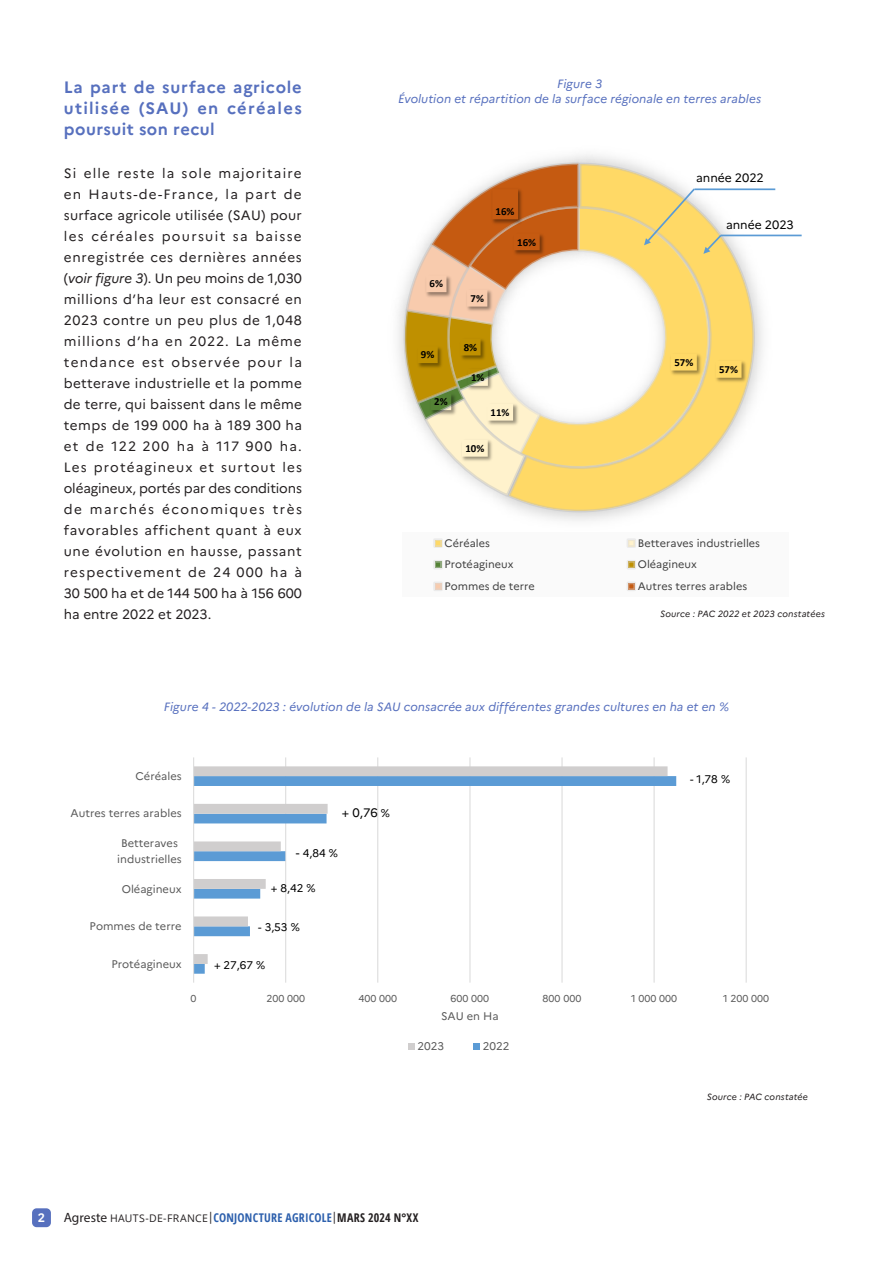
<style>
.page{position:relative;width:893px;height:1263px;background:#fff}
.page>*{position:absolute;margin:0;border:0;box-sizing:border-box;transform-origin:0 0}
.conjoncture_intertitre{font:700 16.5px/21px "Marianne";letter-spacing:.05em;color:#5770be}
.conjoncture_intertitre-2{font:700 16.5px "Marianne";letter-spacing:.025em;color:#5770be}
.conjoncture_texte{font:13.5px/21px "Marianne";color:#231f20;text-align:justify}
.t1{font:12.3px "Marianne";color:#000}
.t2{font:700 12.15px "Marianne";color:#fff}
.t3{font:italic 12px "Marianne";letter-spacing:.005em;color:#5770be}
.t4{font:700 condensed 12px "Open Sans";letter-spacing:.02em;color:#2d60ad}
.t5{font:12px "Marianne";color:#000}
.t6{font:11.1px/15.5px "Marianne";color:#595959;text-align:center}
.t7{font:11.1px "Marianne";color:#000}
.t8{font:10.95px "Marianne";color:#404040}
.t9{font:700 10.95px "Calibri";color:#000}
.t10{font:10.05px "Marianne";color:#595959}
.SOURCE{font:italic 9px "Marianne";letter-spacing:.015em;color:#231f20}
.s1{font-style:italic}
.s2{font-size:11.1px}
.s3{font-size:12.3px}
.s4{font-family:"Myriad Pro";font-weight:400;font-stretch:normal;font-size:13.5px;color:#231f20}
.s5{font-weight:400;font-stretch:normal;font-size:10.5px;color:#231f20}
.s6{font-weight:400;font-stretch:normal;color:#231f20}
.s7{color:#231f20}
</style>
<div class="page">
<div style="left:32px;top:1208px;width:19px;height:19px;background:#5770be;border-radius:5px"></div>
<svg style="left:505px;top:161px;width:251px;height:353px"></svg>
<svg style="left:402px;top:161px;width:179px;height:338px"></svg>
<img style="left:669px;top:351px;width:35px;height:26px">
<img style="left:485px;top:402px;width:35px;height:26px">
<img style="left:465px;top:367px;width:30px;height:26px">
<img style="left:458px;top:336px;width:29px;height:26px">
<img style="left:465px;top:288px;width:29px;height:25px">
<img style="left:512px;top:231px;width:35px;height:26px">
<img style="left:713px;top:359px;width:35px;height:26px">
<img style="left:460px;top:438px;width:35px;height:26px">
<img style="left:429px;top:391px;width:29px;height:26px">
<img style="left:415px;top:344px;width:30px;height:26px">
<img style="left:424px;top:273px;width:29px;height:26px">
<img style="left:490px;top:187px;width:35px;height:39px">
<div style="left:402px;top:532px;width:386px;height:65px;background:#fafafa"></div>
<div style="left:433px;top:538px;width:10px;height:10px;border:3px solid #d9d9d9"></div>
<div style="left:628px;top:540px;width:7px;height:6px;background:#fff2cc"></div>
<div style="left:627px;top:538px;width:9px;height:10px;border:3px solid #d9d9d9"></div>
<div style="left:435px;top:561px;width:6px;height:7px;background:#548235"></div>
<div style="left:433px;top:560px;width:10px;height:9px;border:3px solid #d9d9d9"></div>
<div style="left:628px;top:561px;width:7px;height:7px;background:#bf9000"></div>
<div style="left:627px;top:560px;width:9px;height:9px;border:3px solid #d9d9d9"></div>
<div style="left:435px;top:583px;width:6px;height:7px;background:#f8cbad"></div>
<div style="left:433px;top:582px;width:10px;height:9px;border:3px solid #d9d9d9"></div>
<div style="left:628px;top:583px;width:7px;height:7px;background:#c55a11"></div>
<div style="left:627px;top:582px;width:9px;height:9px;border:3px solid #d9d9d9"></div>
<svg style="left:644px;top:187px;width:53px;height:58px"></svg>
<svg style="left:703px;top:233px;width:20px;height:21px"></svg>
<hr style="left:721px;top:235px;width:81px;height:1px;background:#5b9bd5">
<hr style="left:694px;top:188px;width:81px;height:2px;background:#5b9bd5">
<hr style="left:285px;top:757px;width:1px;height:226px;background:#d9d9d9">
<hr style="left:377px;top:757px;width:1px;height:226px;background:#d9d9d9">
<hr style="left:470px;top:757px;width:1px;height:226px;background:#d9d9d9">
<hr style="left:562px;top:757px;width:1px;height:226px;background:#d9d9d9">
<hr style="left:654px;top:757px;width:1px;height:226px;background:#d9d9d9">
<hr style="left:746px;top:757px;width:1px;height:226px;background:#d9d9d9">
<svg style="left:194px;top:766px;width:474px;height:198px"></svg>
<hr style="left:193px;top:757px;width:1px;height:226px;background:#d9d9d9">
<div style="left:408px;top:1043px;width:6px;height:7px;background:#d0cece"></div>
<div style="left:473px;top:1043px;width:7px;height:7px;background:#5b9bd5"></div>
<p class="conjoncture_intertitre" style="left:64px;top:75px;width:240px">La part de surface agricole utilisée (SAU) en céréales</p>
<p class="conjoncture_intertitre-2" style="left:64px;top:116px;width:153px">poursuit son recul</p>
<p class="conjoncture_texte" style="left:64px;top:161px;width:240px">Si elle reste la sole majoritaire en Hauts-de-France, la part de surface agricole utilisée (SAU) pour les céréales poursuit sa baisse enregistrée ces dernières années (<span class="s1">voir figure 3</span>). Un peu moins de 1,030 millions d’ha leur est consacré en 2023 contre un peu plus de 1,048 millions d’ha en 2022. La même tendance est observée pour la betterave industrielle et la pomme de terre, qui baissent dans le même temps de 199 000 ha à 189 300 ha et de 122 200 ha à 117 900 ha.<br>Les protéagineux et surtout les oléagineux, portés par des conditions de marchés économiques très favorables affichent quant à eux une évolution en hausse, passant respectivement de 24 000 ha à 30 500 ha et de 144 500 ha à 156 600 ha entre 2022 et 2023.</p>
<p class="t3" style="left:557px;top:75px;width:46px">Figure 3</p>
<p class="t3" style="left:398px;top:89px;width:365px">Évolution et répartition de la surface régionale en terres arables</p>
<p class="t9" style="left:430px;top:276px;width:15px">6%</p>
<p class="t9" style="left:496px;top:203px;width:20px">16%</p>
<p class="t9" style="left:517px;top:234px;width:20px">16%</p>
<p class="t9" style="left:470px;top:290px;width:15px">7%</p>
<p class="t9" style="left:421px;top:347px;width:15px">9%</p>
<p class="t9" style="left:434px;top:394px;width:15px">2%</p>
<p class="t9" style="left:464px;top:339px;width:15px">8%</p>
<p class="t9" style="left:471px;top:370px;width:15px">1%</p>
<p class="t9" style="left:491px;top:404px;width:20px">11%</p>
<p class="t9" style="left:465px;top:440px;width:20px">10%</p>
<p class="t5" style="left:696px;top:169px;width:69px">année 2022</p>
<p class="t5" style="left:726px;top:216px;width:69px">année 2023</p>
<p class="t9" style="left:674px;top:354px;width:20px">57%</p>
<p class="t9" style="left:719px;top:362px;width:20px">57%</p>
<p class="t8" style="left:444px;top:534px;width:47px">Céréales</p>
<p class="t8" style="left:638px;top:534px;width:124px">Betteraves industrielles</p>
<p class="t8" style="left:444px;top:556px;width:71px">Protéagineux</p>
<p class="t8" style="left:638px;top:556px;width:60px">Oléagineux</p>
<p class="t8" style="left:444px;top:578px;width:92px">Pommes de terre</p>
<p class="t8" style="left:638px;top:578px;width:111px">Autres terres arables</p>
<p class="SOURCE" style="left:660px;top:607px;width:166px">Source : PAC 2022 et 2023 constatées</p>
<p class="t3" style="left:164px;top:697px;width:566px">Figure 4 - 2022-2023 : évolution de la SAU consacrée aux différentes grandes cultures en ha et en %</p>
<p class="t6" style="left:135px;top:767px;width:48px">Céréales</p>
<p class="t6" style="left:70px;top:805px;width:113px">Autres terres arables</p>
<p class="t6" style="left:117px;top:835px;width:66px">Betteraves industrielles</p>
<p class="t6" style="left:122px;top:880px;width:62px">Oléagineux</p>
<p class="t6" style="left:90px;top:917px;width:94px">Pommes de terre</p>
<p class="t6" style="left:111px;top:955px;width:72px">Protéagineux</p>
<p class="t1" style="left:342px;top:803px;width:50px">+ 0,76 <span class="s2">%</span></p>
<p class="t7" style="left:296px;top:844px;width:44px"><span class="s3">-</span> 4,84 %</p>
<p class="t7" style="left:271px;top:880px;width:46px">+ 8,42 %</p>
<p class="t7" style="left:258px;top:918px;width:43px">- 3,53 %</p>
<p class="t7" style="left:214px;top:956px;width:53px">+ 27,67 %</p>
<p class="t7" style="left:690px;top:770px;width:42px">- 1,78 %</p>
<p class="t10" style="left:191px;top:990px;width:8px">0</p>
<p class="t10" style="left:266px;top:990px;width:40px">200 000</p>
<p class="t10" style="left:358px;top:990px;width:40px">400 000</p>
<p class="t10" style="left:451px;top:990px;width:40px">600 000</p>
<p class="t10" style="left:543px;top:990px;width:40px">800 000</p>
<p class="t10" style="left:631px;top:990px;width:48px">1 000 000</p>
<p class="t10" style="left:723px;top:990px;width:48px">1 200 000</p>
<p class="t6" style="left:441px;top:1007px;width:59px">SAU en Ha</p>
<p class="t6" style="left:417px;top:1037px;width:28px">2023</p>
<p class="t6" style="left:483px;top:1037px;width:28px">2022</p>
<p class="SOURCE" style="left:707px;top:1090px;width:103px">Source : PAC constatée</p>
<p class="t2" style="left:38px;top:1208px;width:9px">2</p>
<p class="t4" style="left:64px;top:1209px;width:356px"><span class="s4">Agreste</span> <span class="s5">HAUTS-DE-FRANCE</span><span class="s6">|</span>CONJONCTURE AGRICOLE<span class="s6">|</span><span class="s7">MARS 2024 N°XX</span></p>
</div>
